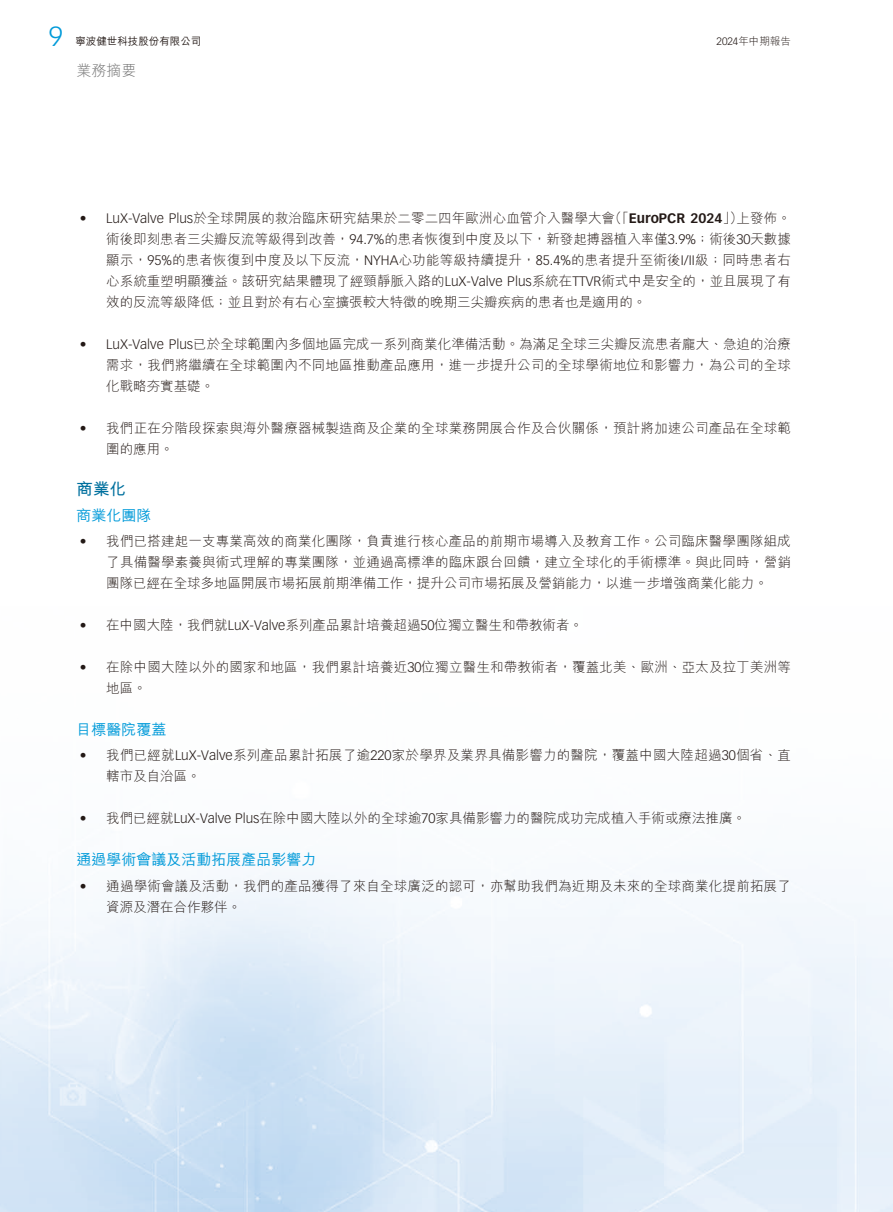
<style>
.page{position:relative;width:893px;height:1212px;background:#fff}
.page>*{position:absolute;margin:0;border:0;box-sizing:border-box;transform-origin:0 0}
.t1{font:300 27px "Vectora LT Std";color:#009ad9}
.t2{font:700 16.5px "M Hei HK";color:#00709e}
.t3{font:500 15px "M Hei HK";color:#009ad9}
.t4{font:300 15px "M Hei HK";color:#727272}
.t5{font:300 13.5px/21px "M Hei HK";letter-spacing:.015em;color:#231916}
.t6{font:700 13.5px "Vectora LT Std";color:#231916}
.t7{font:300 13.5px "Vectora LT Std";color:#231916}
.t8{font:500 10.5px "M Hei HK";color:#231916}
.t9{font:300 10.5px "M Hei HK";color:#231916}
.s1{font-family:"Vectora LT Std"}
.s2{font-family:"M Hei HK";font-weight:300}
</style>
<div class="page">
<img style="left:0;top:860px;width:893px;height:352px">
<h1 class="t1" style="left:49px;top:21px;width:16px">9</h1>
<p class="t8" style="left:75px;top:33px;width:127px">寧波健世科技股份有限公司</p>
<p class="t4" style="left:77px;top:60px;width:62px">業務摘要</p>
<p class="t9" style="left:717px;top:34px;width:76px"><span class="s1">2024</span>年中期報告</p>
<p class="t7" style="left:80px;top:210px;width:8px">•</p>
<p class="t7" style="left:80px;top:336px;width:8px">•</p>
<p class="t7" style="left:80px;top:420px;width:8px">•</p>
<p class="t5" style="left:106px;top:207px;width:510px"><span class="s1">LuX-Valve Plus</span>於全球開展的救治臨床研究結果於二零二四年歐洲心血管介入醫學大會</p>
<p class="t6" style="left:608px;top:210px;width:136px"><span class="s2">（「</span>EuroPCR 2024<span class="s2">」）</span></p>
<p class="t5" style="left:737px;top:207px;width:56px">上發佈。</p>
<p class="t5" style="left:106px;top:228px;width:686px;text-align:justify">術後即刻患者三尖瓣反流等級得到改善，<span class="s1">94.7%</span>的患者恢復到中度及以下，新發起搏器植入率僅<span class="s1">3.9%</span>；術後<span class="s1">30</span>天數據顯示，<span class="s1">95%</span>的患者恢復到中度及以下反流，<span class="s1">NYHA</span>心功能等級持續提升，<span class="s1">85.4%</span>的患者提升至術後<span class="s1">I/II</span>級；同時患者右心系統重塑明顯獲益。該研究結果體現了經頸靜脈入路的<span class="s1">LuX-Valve Plus</span>系統在<span class="s1">TTVR</span>術式中是安全的，並且展現了有效的反流等級降低；並且對於有右心室擴張較大特徵的晚期三尖瓣疾病的患者也是適用的。</p>
<p class="t5" style="left:106px;top:333px;width:686px"><span class="s1">LuX-Valve Plus</span>已於全球範圍內多個地區完成一系列商業化準備活動。為滿足全球三尖瓣反流患者龐大、急迫的治療</p>
<p class="t5" style="left:106px;top:354px;width:686px">需求，我們將繼續在全球範圍內不同地區推動產品應用，進一步提升公司的全球學術地位和影響力，為公司的全球化戰略夯實基礎。</p>
<p class="t5" style="left:106px;top:417px;width:686px">我們正在分階段探索與海外醫療器械製造商及企業的全球業務開展合作及合伙關係，預計將加速公司產品在全球範</p>
<p class="t5" style="left:106px;top:438px;width:69px">圍的應用。</p>
<p class="t2" style="left:77px;top:477px;width:51px">商業化</p>
<p class="t3" style="left:77px;top:504px;width:77px">商業化團隊</p>
<p class="t5" style="left:106px;top:530px;width:686px">我們已搭建起一支專業高效的商業化團隊，負責進行核心產品的前期市場導入及教育工作。公司臨床醫學團隊組成</p>
<p class="t7" style="left:80px;top:533px;width:8px">•</p>
<p class="t7" style="left:80px;top:617px;width:8px">•</p>
<p class="t7" style="left:80px;top:659px;width:8px">•</p>
<p class="t5" style="left:106px;top:551px;width:686px">了具備醫學素養與術式理解的專業團隊，並通過高標準的臨床跟台回饋，建立全球化的手術標準。與此同時，營銷團隊已經在全球多地區開展市場拓展前期準備工作，提升公司市場拓展及營銷能力，以進一步增強商業化能力。</p>
<p class="t5" style="left:106px;top:614px;width:478px">在中國大陸，我們就<span class="s1">LuX-Valve</span>系列產品累計培養超過<span class="s1">50</span>位獨立醫生和帶教術者。</p>
<p class="t5" style="left:106px;top:656px;width:686px">在除中國大陸以外的國家和地區，我們累計培養近<span class="s1">30</span>位獨立醫生和帶教術者，覆蓋北美、歐洲、亞太及拉丁美洲等</p>
<p class="t5" style="left:106px;top:677px;width:42px">地區。</p>
<p class="t3" style="left:77px;top:718px;width:92px">目標醫院覆蓋</p>
<p class="t5" style="left:106px;top:744px;width:686px">我們已經就<span class="s1">LuX-Valve</span>系列產品累計拓展了逾<span class="s1">220</span>家於學界及業界具備影響力的醫院，覆蓋中國大陸超過<span class="s1">30</span>個省、直</p>
<p class="t7" style="left:80px;top:748px;width:8px">•</p>
<p class="t5" style="left:106px;top:765px;width:96px">轄市及自治區。</p>
<p class="t5" style="left:106px;top:807px;width:641px">我們已經就<span class="s1">LuX-Valve Plus</span>在除中國大陸以外的全球逾<span class="s1">70</span>家具備影響力的醫院成功完成植入手術或療法推廣。</p>
<p class="t7" style="left:80px;top:811px;width:8px">•</p>
<p class="t3" style="left:77px;top:849px;width:242px">通過學術會議及活動拓展產品影響力</p>
<p class="t5" style="left:106px;top:875px;width:686px">通過學術會議及活動，我們的產品獲得了來自全球廣泛的認可，亦幫助我們為近期及未來的全球商業化提前拓展了</p>
<p class="t7" style="left:80px;top:878px;width:8px">•</p>
<p class="t5" style="left:106px;top:896px;width:136px">資源及潛在合作夥伴。</p>
</div>
